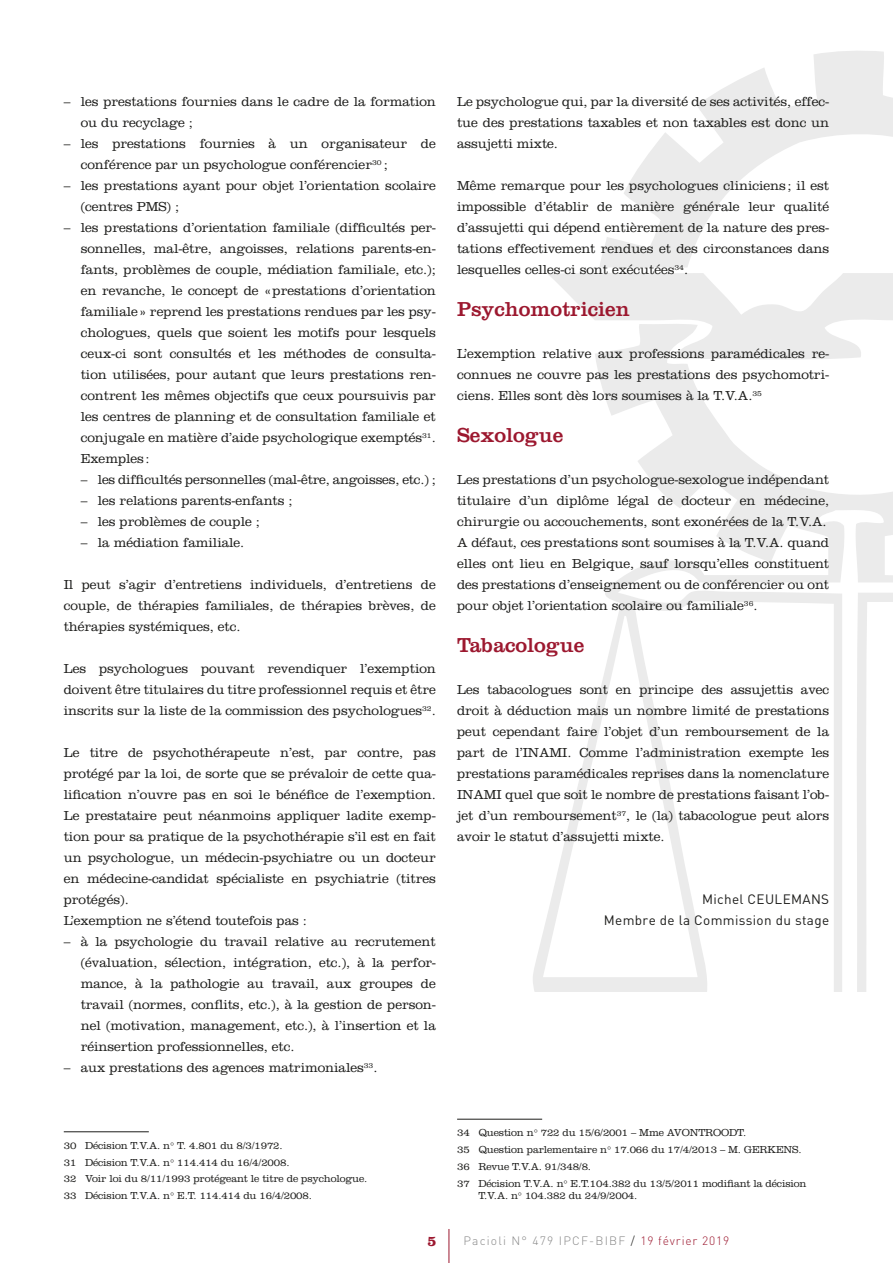
<style>
.page{position:relative;width:893px;height:1263px;background:#fff}
.page>*{position:absolute;margin:0;border:0;box-sizing:border-box;transform-origin:0 0}
.t1{font:21px "Clarendon LT Std";color:#9c182f}
.t2{font:700 14.85px "Clarendon LT Std";color:#9c182f}
.t3{font:300 13.5px/21px "Clarendon LT Std";letter-spacing:-.005em;color:#1d1d1b;text-align:justify}
.t4{font:13.5px/21px "DIN";letter-spacing:.025em;color:#1d1d1b;text-align:right}
.t5{font:300 12px "DIN";letter-spacing:.1em;color:#878787}
.t6{font:300 10.5px/16.8px "Clarendon LT Std";letter-spacing:-.015em;color:#1d1d1b}
.s1{color:#1d1d1b}
.s2{color:#9c182f}
</style>
<div class="page">
<svg style="left:533px;top:51px;width:360px;height:941px"></svg>
<hr style="left:449px;top:1229px;width:1px;height:34px;background:#9c182f">
<hr style="left:64px;top:1131px;width:85px;height:1px;background:#1d1d1b">
<hr style="left:457px;top:1119px;width:85px;height:1px;background:#1d1d1b">
<p class="t3" style="left:81px;top:91px;width:357px;text-indent:-17px">– les prestations fournies dans le cadre de la formation ou du recyclage ;</p>
<p class="t3" style="left:64px;top:133px;width:210px">– les prestations fournies à</p>
<p class="t3" style="left:81px;top:133px;width:357px;text-indent:209px">un organisateur de conférence par un psychologue conférencier<sup>30</sup> ;</p>
<p class="t3" style="left:81px;top:175px;width:357px;text-indent:-17px">– les prestations ayant pour objet l’orientation scolaire (centres PMS) ;</p>
<p class="t3" style="left:81px;top:217px;width:357px;text-indent:-17px">– les prestations d’orientation familiale (difficultés per&shy;sonnelles, mal-être, angoisses, relations parents-en&shy;fants, problèmes de couple, médiation familiale, etc.); en revanche, le concept de «prestations d’orientation familiale» reprend les prestations rendues par les psy&shy;chologues, quels que soient les motifs pour lesquels ceux-ci sont consultés et les méthodes de consulta&shy;tion utilisées, pour autant que leurs prestations ren&shy;contrent les mêmes objectifs que ceux poursuivis par les centres de planning et de consultation familiale et conjugale en matière d’aide psychologique exemptés<sup>31</sup>.<br>Exemples:</p>
<p class="t3" style="left:81px;top:469px;width:357px">– les difficultés personnelles (mal-être, angoisses, etc.) ;</p>
<p class="t3" style="left:81px;top:490px;width:213px">– les relations parents-enfants ;</p>
<p class="t3" style="left:81px;top:511px;width:181px">– les problèmes de couple ;</p>
<p class="t3" style="left:81px;top:532px;width:165px">– la médiation familiale.</p>
<p class="t3" style="left:64px;top:574px;width:374px">Il peut s’agir d’entretiens individuels, d’entretiens de couple, de thérapies familiales, de thérapies brèves, de thérapies systémiques, etc.</p>
<p class="t3" style="left:64px;top:658px;width:374px">Les psychologues pouvant revendiquer l’exemption doivent être titulaires du titre professionnel requis et être inscrits sur la liste de la commission des psychologues<sup>32</sup>.</p>
<p class="t3" style="left:64px;top:742px;width:374px;text-align:left">Le titre de psychothérapeute n’est, par contre, pas protégé par la loi, de sorte que se prévaloir de cette qua&shy;lification n’ouvre pas en soi le bénéfice de l’exemption.<br>Le prestataire peut néanmoins appliquer ladite exemp&shy;tion pour sa pratique de la psychothérapie s’il est en fait un psychologue, un médecin-psychiatre ou un docteur en médecine-candidat spécialiste en psychiatrie (titres protégés).<br>L’exemption ne s’étend toutefois pas :</p>
<p class="t3" style="left:64px;top:931px;width:14px">– à</p>
<p class="t3" style="left:81px;top:931px;width:357px;text-indent:15px">la psychologie du travail relative au recrutement (évaluation, sélection, intégration, etc.), à la perfor&shy;mance, à la pathologie au travail, aux groupes de travail (normes, conflits, etc.), à la gestion de person&shy;nel (motivation, management, etc.), à l’insertion et la réinsertion professionnelles, etc.</p>
<p class="t3" style="left:64px;top:1057px;width:315px">– aux prestations des agences matrimoniales<sup>33</sup>.</p>
<p class="t3" style="left:457px;top:91px;width:374px">Le psychologue qui, par la diversité de ses activités, effec&shy;tue des prestations taxables et non taxables est donc un assujetti mixte.</p>
<p class="t3" style="left:457px;top:175px;width:374px">Même remarque pour les psychologues cliniciens; il est impossible d’établir de manière générale leur qualité d’assujetti qui dépend entièrement de la nature des pres&shy;tations effectivement rendues et des circonstances dans lesquelles celles-ci sont exécutées<sup>34</sup>.</p>
<h1 class="t1" style="left:457px;top:297px;width:174px">Psychomotricien</h1>
<p class="t3" style="left:457px;top:343px;width:374px">L’exemption relative aux professions paramédicales re&shy;connues ne couvre pas les prestations des psychomotri&shy;ciens. Elles sont dès lors soumises à la T.V.A.<sup>35</sup></p>
<h1 class="t1" style="left:457px;top:423px;width:108px">Sexologue</h1>
<p class="t3" style="left:457px;top:469px;width:374px;text-align:left">Les prestations d’un psychologue-sexologue indépendant titulaire d’un diplôme légal de docteur en médecine, chirurgie ou accouchements, sont exonérées de la T.V.A.<br>A défaut, ces prestations sont soumises à la T.V.A. quand elles ont lieu en Belgique, sauf lorsqu’elles constituent des prestations d’enseignement ou de conférencier ou ont pour objet l’orientation scolaire ou familiale<sup>36</sup>.</p>
<h1 class="t1" style="left:457px;top:633px;width:129px">Tabacologue</h1>
<p class="t3" style="left:457px;top:679px;width:374px">Les tabacologues sont en principe des assujettis avec droit à déduction mais un nombre limité de prestations peut cependant faire l’objet d’un remboursement de la part de l’INAMI. Comme l’administration exempte les prestations paramédicales reprises dans la nomenclature INAMI quel que soit le nombre de prestations faisant l’ob&shy;jet d’un remboursement<sup>37</sup>, le (la) tabacologue peut alors avoir le statut d’assujetti mixte.</p>
<p class="t4" style="left:604px;top:888px;width:227px">Michel CEULEMANS<br>Membre de la Commission du stage</p>
<p class="t6" style="left:64px;top:1137px;width:305px">30 Décision T.V.A. n° T. 4.801 du 8/3/1972.<br>31 Décision T.V.A. n° 114.414 du 16/4/2008.<br>32 Voir loi du 8/11/1993 protégeant le titre de psychologue.<br>33 Décision T.V.A. n° E.T. 114.414 du 16/4/2008.</p>
<p class="t6" style="left:457px;top:1124px;width:351px">34 Question n° 722 du 15/6/2001 – Mme AVONTROODT.<br>35 Question parlementaire n° 17.066 du 17/4/2013 – M. GERKENS.<br>36 Revue T.V.A. 91/348/8.<br>37 Décision T.V.A. n° E.T.104.382 du 13/5/2011 modifiant la décision</p>
<p class="t6" style="left:478px;top:1187px;width:160px">T.V.A. n° 104.382 du 24/9/2004.</p>
<p class="t2" style="left:427px;top:1232px;width:11px">5</p>
<p class="t5" style="left:463px;top:1233px;width:267px">Pacioli N° 479 IPCF-BIBF <span class="s1">/</span> <span class="s2">19 février 2019</span></p>
</div>
